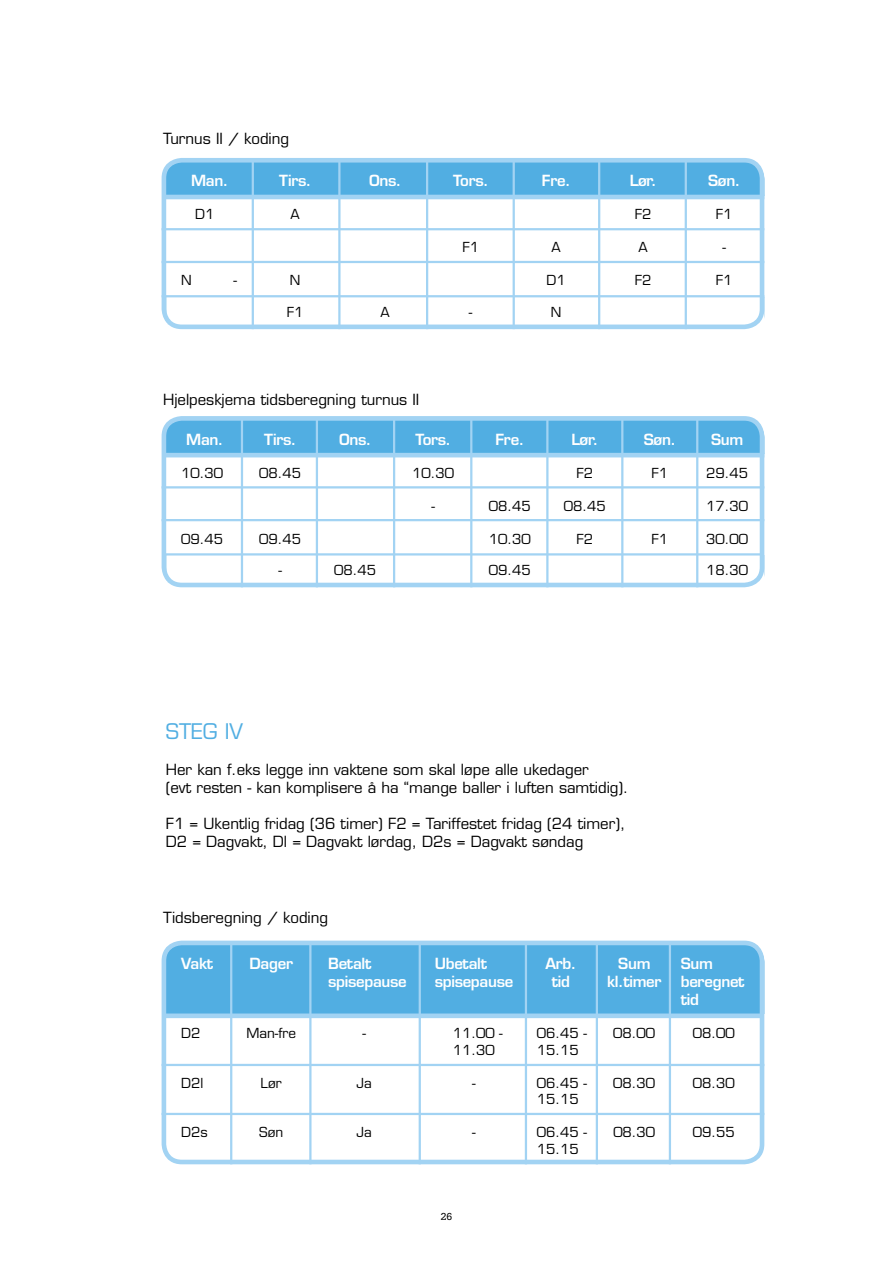
<style>
.page{position:relative;width:893px;height:1263px;background:#fff}
.page>*{position:absolute;margin:0;border:0;box-sizing:border-box;transform-origin:0 0}
.t1{font:21px "Eurostile";color:#51aee2}
.t2{font:15px/18px "Eurostile";color:#000}
.t3{font:600 15px/18px "Eurostile";letter-spacing:-.02em;color:#fff}
.t4{font:13.5px "Eurostile";color:#000}
.t5{font:10.5px "URW Egyptienne T";color:#000}
</style>
<div class="page">
<div style="left:165px;top:944px;width:599px;height:123px;background:#51aee2;border-radius:18px"></div>
<div style="left:166px;top:1015px;width:598px;height:64px;background:#fff"></div>
<div style="left:165px;top:1013px;width:595px;height:5px;background:#a2d3f3"></div>
<hr style="left:162px;top:1064px;width:602px;height:2px;background:#a2d3f3">
<hr style="left:162px;top:1113px;width:602px;height:2px;background:#a2d3f3">
<div style="left:162px;top:941px;width:602px;height:223px;border:5px solid #a2d3f3;border-radius:18px"></div>
<hr style="left:230px;top:944px;width:2px;height:220px;background:#a2d3f3">
<hr style="left:309px;top:944px;width:2px;height:220px;background:#a2d3f3">
<hr style="left:419px;top:944px;width:2px;height:220px;background:#a2d3f3">
<hr style="left:525px;top:944px;width:2px;height:220px;background:#a2d3f3">
<hr style="left:596px;top:944px;width:2px;height:220px;background:#a2d3f3">
<hr style="left:669px;top:944px;width:2px;height:220px;background:#a2d3f3">
<div style="left:165px;top:161px;width:599px;height:172px;background:#51aee2;border-radius:18px"></div>
<div style="left:166px;top:230px;width:598px;height:107px;background:#fff;border-radius:18px"></div>
<div style="left:166px;top:196px;width:598px;height:100px;background:#fff"></div>
<hr style="left:164px;top:195px;width:600px;height:4px;background:#a2d3f3">
<hr style="left:162px;top:228px;width:602px;height:2px;background:#a2d3f3">
<hr style="left:162px;top:261px;width:602px;height:2px;background:#a2d3f3">
<hr style="left:162px;top:295px;width:602px;height:2px;background:#a2d3f3">
<div style="left:162px;top:158px;width:602px;height:171px;border:5px solid #a2d3f3;border-radius:18px"></div>
<hr style="left:252px;top:161px;width:2px;height:168px;background:#a2d3f3">
<hr style="left:338px;top:161px;width:3px;height:168px;background:#a2d3f3">
<hr style="left:426px;top:161px;width:2px;height:168px;background:#a2d3f3">
<hr style="left:513px;top:161px;width:2px;height:168px;background:#a2d3f3">
<hr style="left:598px;top:161px;width:2px;height:168px;background:#a2d3f3">
<hr style="left:685px;top:161px;width:2px;height:168px;background:#a2d3f3">
<div style="left:165px;top:420px;width:599px;height:171px;background:#51aee2;border-radius:18px"></div>
<div style="left:166px;top:488px;width:598px;height:107px;background:#fff;border-radius:18px"></div>
<div style="left:166px;top:454px;width:598px;height:100px;background:#fff"></div>
<hr style="left:164px;top:453px;width:600px;height:4px;background:#a2d3f3">
<hr style="left:162px;top:486px;width:602px;height:2px;background:#a2d3f3">
<hr style="left:162px;top:519px;width:602px;height:2px;background:#a2d3f3">
<hr style="left:164px;top:553px;width:599px;height:2px;background:#a2d3f3">
<div style="left:162px;top:416px;width:602px;height:171px;border:5px solid #a2d3f3;border-radius:18px"></div>
<hr style="left:241px;top:420px;width:2px;height:167px;background:#a2d3f3">
<hr style="left:316px;top:420px;width:2px;height:167px;background:#a2d3f3">
<hr style="left:393px;top:420px;width:2px;height:167px;background:#a2d3f3">
<hr style="left:470px;top:420px;width:2px;height:167px;background:#a2d3f3">
<hr style="left:546px;top:420px;width:2px;height:167px;background:#a2d3f3">
<hr style="left:621px;top:420px;width:2px;height:167px;background:#a2d3f3">
<hr style="left:696px;top:420px;width:2px;height:167px;background:#a2d3f3">
<p class="t2" style="left:163px;top:130px;width:128px">Turnus II / koding</p>
<p class="t3" style="left:191px;top:172px;width:39px">Man.</p>
<p class="t3" style="left:279px;top:172px;width:34px">Tirs.</p>
<p class="t3" style="left:369px;top:172px;width:34px">Ons.</p>
<p class="t3" style="left:453px;top:172px;width:68px">Tors. F</p>
<p class="t3" style="left:550px;top:172px;width:22px">re.</p>
<p class="t3" style="left:630px;top:172px;width:28px">Lør.</p>
<p class="t3" style="left:708px;top:172px;width:34px">Søn.</p>
<p class="t4" style="left:195px;top:206px;width:21px">D1</p>
<p class="t4" style="left:291px;top:206px;width:11px">A</p>
<p class="t4" style="left:635px;top:206px;width:18px">F2</p>
<p class="t4" style="left:716px;top:206px;width:18px">F1</p>
<p class="t4" style="left:462px;top:239px;width:18px">F1</p>
<p class="t4" style="left:552px;top:239px;width:11px">A</p>
<p class="t4" style="left:639px;top:239px;width:11px">A</p>
<p class="t4" style="left:722px;top:239px;width:5px">-</p>
<p class="t4" style="left:181px;top:272px;width:12px">N</p>
<p class="t4" style="left:233px;top:272px;width:5px">-</p>
<p class="t4" style="left:290px;top:272px;width:12px">N</p>
<p class="t4" style="left:547px;top:272px;width:21px">D1</p>
<p class="t4" style="left:635px;top:272px;width:18px">F2</p>
<p class="t4" style="left:716px;top:272px;width:18px">F1</p>
<p class="t4" style="left:287px;top:304px;width:18px">F1</p>
<p class="t4" style="left:381px;top:304px;width:11px">A</p>
<p class="t4" style="left:469px;top:304px;width:5px">-</p>
<p class="t4" style="left:551px;top:304px;width:12px">N</p>
<p class="t2" style="left:163px;top:390px;width:258px">Hjelpeskjema tidsberegning turnus II</p>
<p class="t3" style="left:186px;top:430px;width:39px">Man.</p>
<p class="t3" style="left:264px;top:430px;width:34px">Tirs.</p>
<p class="t3" style="left:339px;top:430px;width:34px">Ons.</p>
<p class="t3" style="left:415px;top:430px;width:63px">Tors. F</p>
<p class="t3" style="left:504px;top:430px;width:22px">re.</p>
<p class="t3" style="left:571px;top:430px;width:29px">Lør.</p>
<p class="t3" style="left:644px;top:430px;width:34px">Søn.</p>
<p class="t3" style="left:711px;top:430px;width:34px">Sum</p>
<p class="t4" style="left:181px;top:464px;width:43px">10.30</p>
<p class="t4" style="left:259px;top:464px;width:43px">08.45</p>
<p class="t4" style="left:412px;top:464px;width:43px">10.30</p>
<p class="t4" style="left:576px;top:464px;width:18px">F2</p>
<p class="t4" style="left:651px;top:464px;width:18px">F1</p>
<p class="t4" style="left:706px;top:464px;width:43px">29.45</p>
<p class="t4" style="left:431px;top:497px;width:5px">-</p>
<p class="t4" style="left:489px;top:497px;width:43px">08.45</p>
<p class="t4" style="left:564px;top:497px;width:43px">08.45</p>
<p class="t4" style="left:706px;top:497px;width:43px">17.30</p>
<p class="t4" style="left:181px;top:530px;width:43px">09.45</p>
<p class="t4" style="left:259px;top:530px;width:43px">09.45</p>
<p class="t4" style="left:489px;top:530px;width:43px">10.30</p>
<p class="t4" style="left:576px;top:530px;width:18px">F2</p>
<p class="t4" style="left:651px;top:530px;width:18px">F1</p>
<p class="t4" style="left:706px;top:530px;width:43px">30.00</p>
<p class="t4" style="left:278px;top:562px;width:5px">-</p>
<p class="t4" style="left:334px;top:562px;width:43px">08.45</p>
<p class="t4" style="left:489px;top:562px;width:43px">09.45</p>
<p class="t4" style="left:706px;top:562px;width:43px">18.30</p>
<h1 class="t1" style="left:166px;top:719px;width:27px">Steg</h1>
<h1 class="t1" style="left:225px;top:719px;width:20px">IV</h1>
<p class="t2" style="left:166px;top:761px;width:464px">Her kan f.eks legge inn vaktene som skal løpe alle ukedager<br>(evt resten - kan komplisere å ha “mange baller i luften samtidig).</p>
<p class="t2" style="left:166px;top:815px;width:461px">F1 = Ukentlig fridag (36 timer) F2 = Tariffestet fridag (24 timer),<br>D2 = Dagvakt, Dl = Dagvakt lørdag, D2s = Dagvakt søndag</p>
<p class="t2" style="left:163px;top:908px;width:166px">Tidsberegning / koding</p>
<p class="t3" style="left:181px;top:954px;width:33px">Vakt</p>
<p class="t3" style="left:250px;top:954px;width:45px">Dager</p>
<p class="t3" style="left:328px;top:954px;width:45px">Betalt</p>
<p class="t3" style="left:435px;top:954px;width:54px">Ubetalt</p>
<p class="t3" style="left:545px;top:954px;width:32px">Arb.</p>
<p class="t3" style="left:618px;top:954px;width:34px">Sum</p>
<p class="t3" style="left:681px;top:954px;width:34px">Sum</p>
<p class="t3" style="left:328px;top:972px;width:80px">spisepause</p>
<p class="t3" style="left:435px;top:972px;width:80px">spisepause</p>
<p class="t3" style="left:552px;top:972px;width:20px">tid</p>
<p class="t3" style="left:607px;top:972px;width:56px">kl.timer</p>
<p class="t3" style="left:681px;top:972px;width:65px">beregnet tid</p>
<p class="t4" style="left:181px;top:1025px;width:21px">D2</p>
<p class="t4" style="left:246px;top:1025px;width:51px">Man-fre</p>
<p class="t4" style="left:362px;top:1025px;width:5px">-</p>
<p class="t4" style="left:453px;top:1025px;width:52px">11.00 -</p>
<p class="t4" style="left:537px;top:1025px;width:52px">06.45 -</p>
<p class="t4" style="left:613px;top:1025px;width:43px">08.00</p>
<p class="t4" style="left:693px;top:1025px;width:43px">08.00</p>
<p class="t4" style="left:453px;top:1041px;width:43px">11.30</p>
<p class="t4" style="left:537px;top:1041px;width:43px">15.15</p>
<p class="t4" style="left:181px;top:1074px;width:24px">D2l</p>
<p class="t4" style="left:261px;top:1074px;width:23px">Lør</p>
<p class="t4" style="left:357px;top:1074px;width:17px">Ja</p>
<p class="t4" style="left:472px;top:1074px;width:5px">-</p>
<p class="t4" style="left:537px;top:1074px;width:52px">06.45 -</p>
<p class="t4" style="left:613px;top:1074px;width:43px">08.30</p>
<p class="t4" style="left:693px;top:1074px;width:43px">08.30</p>
<p class="t4" style="left:537px;top:1091px;width:43px">15.15</p>
<p class="t4" style="left:181px;top:1124px;width:28px">D2s</p>
<p class="t4" style="left:259px;top:1124px;width:26px">Søn</p>
<p class="t4" style="left:357px;top:1124px;width:17px">Ja</p>
<p class="t4" style="left:472px;top:1124px;width:5px">-</p>
<p class="t4" style="left:537px;top:1124px;width:52px">06.45 -</p>
<p class="t4" style="left:613px;top:1124px;width:43px">08.30</p>
<p class="t4" style="left:693px;top:1124px;width:43px">09.55</p>
<p class="t4" style="left:537px;top:1140px;width:43px">15.15</p>
<p class="t5" style="left:441px;top:1210px;width:13px">26</p>
</div>
